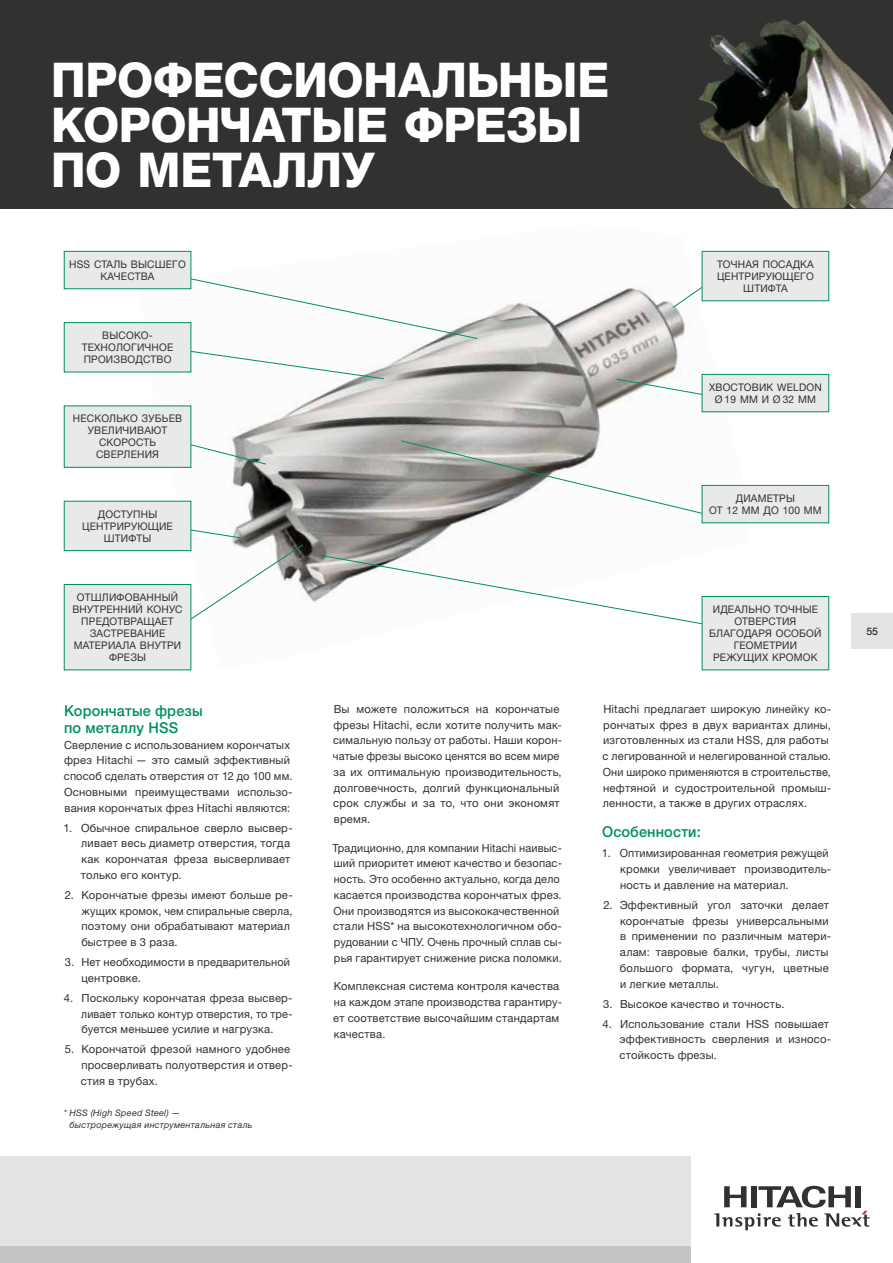
<style>
.page{position:relative;width:893px;height:1263px;background:#fff}
.page>*{position:absolute;margin:0;border:0;box-sizing:border-box;transform-origin:0 0}
.t1{font:800 48px/45px "Helvetica Neue LTW1 G";letter-spacing:-.005em;color:#fff}
.t2{font:500 15px/17.2px "Helvetica Neue LTW1 G";letter-spacing:.01em;color:#008f62}
.t3{font:11.25px/15.8px "Helvetica Neue LTW1 G";letter-spacing:.015em;color:#313130}
.t4{font:10.5px/12px "Helvetica Neue LTW1 G";letter-spacing:.02em;color:#313130;text-align:center}
.t5{font:500 10.5px "Helvetica Neue LTW1 G";color:#313130}
.t6{font:italic 9px/12px "Helvetica Neue LTW1 G";letter-spacing:.025em;color:#313130}
</style>
<div class="page">
<div style="left:0;top:0;width:893px;height:208px;background:#313130"></div>
<img style="left:699px;top:20px;width:194px;height:188px">
<svg style="left:714px;top:1186px;width:156px;height:44px"></svg>
<div style="left:0;top:1157px;width:690px;height:106px;background:#e2e3e3"></div>
<div style="left:0;top:1246px;width:690px;height:17px;background:#c4c5c5"></div>
<div style="left:851px;top:614px;width:42px;height:35px;background:#e2e3e3"></div>
<img style="left:139px;top:250px;width:611px;height:418px">
<svg style="left:177px;top:349px;width:208px;height:31px"></svg>
<svg style="left:191px;top:440px;width:76px;height:25px"></svg>
<svg style="left:672px;top:277px;width:45px;height:32px"></svg>
<svg style="left:178px;top:275px;width:300px;height:65px"></svg>
<svg style="left:145px;top:527px;width:159px;height:123px"></svg>
<svg style="left:615px;top:378px;width:87px;height:20px"></svg>
<svg style="left:400px;top:440px;width:317px;height:78px"></svg>
<svg style="left:318px;top:554px;width:399px;height:73px"></svg>
<div style="left:64px;top:406px;width:127px;height:61px;background:#e8e9e9"></div>
<div style="left:64px;top:405px;width:127px;height:63px;border:1px solid #008f62"></div>
<div style="left:64px;top:323px;width:127px;height:49px;background:#e8e9e9"></div>
<div style="left:64px;top:322px;width:127px;height:50px;border:1px solid #008f62"></div>
<div style="left:64px;top:251px;width:127px;height:38px;background:#e8e9e9"></div>
<div style="left:64px;top:251px;width:127px;height:38px;border:1px solid #008f62"></div>
<div style="left:64px;top:501px;width:127px;height:50px;background:#e8e9e9"></div>
<div style="left:64px;top:501px;width:127px;height:50px;border:1px solid #008f62"></div>
<div style="left:64px;top:584px;width:127px;height:86px;background:#e8e9e9"></div>
<div style="left:64px;top:584px;width:127px;height:86px;border:1px solid #008f62"></div>
<div style="left:702px;top:374px;width:127px;height:38px;background:#e8e9e9"></div>
<div style="left:702px;top:374px;width:127px;height:38px;border:1px solid #008f62"></div>
<div style="left:702px;top:251px;width:127px;height:50px;background:#e8e9e9"></div>
<div style="left:702px;top:251px;width:127px;height:50px;border:1px solid #008f62"></div>
<div style="left:702px;top:485px;width:127px;height:38px;background:#e8e9e9"></div>
<div style="left:702px;top:485px;width:127px;height:38px;border:1px solid #008f62"></div>
<div style="left:702px;top:596px;width:127px;height:74px;background:#e8e9e9"></div>
<div style="left:702px;top:596px;width:127px;height:74px;border:1px solid #008f62"></div>
<h1 class="t1" style="left:51px;top:58px;width:560px">ПРОФЕССИОНАЛЬНЫЕ<br>КОРОНЧАТЫЕ ФРЕЗЫ<br>ПО МЕТАЛЛУ</h1>
<p class="t4" style="left:69px;top:258px;width:118px">HSS СТАЛЬ ВЫСШЕГО<br>КАЧЕСТВА</p>
<p class="t4" style="left:82px;top:329px;width:93px">ВЫСОКО-<br>ТЕХНОЛОГИЧНОЕ<br>ПРОИЗВОДСТВО</p>
<p class="t4" style="left:73px;top:413px;width:111px">НЕСКОЛЬКО ЗУБЬЕВ<br>УВЕЛИЧИВАЮТ<br>СКОРОСТЬ<br>СВЕРЛЕНИЯ</p>
<p class="t4" style="left:82px;top:508px;width:92px">ДОСТУПНЫ<br>ЦЕНТРИРУЮЩИЕ<br>ШТИФТЫ</p>
<p class="t4" style="left:72px;top:591px;width:112px">ОТШЛИФОВАННЫЙ<br>ВНУТРЕННИЙ КОНУС<br>ПРЕДОТВРАЩАЕТ<br>ЗАСТРЕВАНИЕ<br>МАТЕРИАЛА ВНУТРИ<br>ФРЕЗЫ</p>
<p class="t4" style="left:717px;top:258px;width:98px">ТОЧНАЯ ПОСАДКА<br>ЦЕНТРИРУЮЩЕГО<br>ШТИФТА</p>
<p class="t4" style="left:709px;top:381px;width:114px">ХВОСТОВИК WELDON<br>Ø 19 ММ И Ø 32 ММ</p>
<p class="t4" style="left:709px;top:492px;width:114px">ДИАМЕТРЫ<br>ОТ 12 ММ ДО 100 ММ</p>
<p class="t4" style="left:709px;top:603px;width:114px">ИДЕАЛЬНО ТОЧНЫЕ<br>ОТВЕРСТИЯ<br>БЛАГОДАРЯ ОСОБОЙ<br>ГЕОМЕТРИИ<br>РЕЖУЩИХ КРОМОК</p>
<h2 class="t2" style="left:64px;top:702px;width:140px">Корончатые фрезы по металлу HSS</h2>
<p class="t3" style="left:64px;top:737px;width:230px">Сверление с использованием корончатых фрез Hitachi — это самый эффективный способ сделать отверстия от 12 до 100 мм.<br>Основными преимуществами использо&shy;вания корончатых фрез Hitachi являются:</p>
<p class="t3" style="left:81px;top:820px;width:213px;text-indent:-18px">1. Обычное спиральное сверло высвер&shy;ливает весь диаметр отверстия, тогда как корончатая фреза высверливает только его контур.</p>
<p class="t3" style="left:81px;top:887px;width:213px;text-indent:-17px">2. Корончатые фрезы имеют больше ре&shy;жущих кромок, чем спиральные сверла, поэтому они обрабатывают материал быстрее в 3 раза.</p>
<p class="t3" style="left:81px;top:954px;width:210px;text-indent:-17px">3. Нет необходимости в предварительной центровке.</p>
<p class="t3" style="left:81px;top:990px;width:213px;text-align:justify;text-indent:-18px">4. Поскольку корончатая фреза высвер&shy;ливает только контур отверстия, то тре&shy;буется меньшее усилие и нагрузка.</p>
<p class="t3" style="left:81px;top:1041px;width:213px;text-indent:-16px">5. Корончатой фрезой намного удобнее просверливать полуотверстия и отвер&shy;стия в трубах.</p>
<p class="t6" style="left:70px;top:1107px;width:185px;text-indent:-6px">* HSS (High Speed Steel) — быстрорежущая инструментальная сталь</p>
<p class="t3" style="left:333px;top:701px;width:231px">Вы можете положиться на корончатые фрезы Hitachi, если хотите получить мак&shy;симальную пользу от работы. Наши корон&shy;чатые фрезы высоко ценятся во всем мире за их оптимальную производительность, долговечность, долгий функциональный срок службы и за то, что они экономят время.</p>
<p class="t3" style="left:332px;top:840px;width:231px">Традиционно, для компании Hitachi наивыс&shy;ший приоритет имеют качество и безопас&shy;ность. Это особенно актуально, когда дело касается производства корончатых фрез.<br>Они производятся из высококачественной стали HSS* на высокотехнологичном обо&shy;рудовании с ЧПУ. Очень прочный сплав сы&shy;рья гарантирует снижение риска поломки.</p>
<p class="t3" style="left:333px;top:978px;width:230px">Комплексная система контроля качества на каждом этапе производства гарантиру&shy;ет соответствие высочайшим стандартам качества.</p>
<p class="t3" style="left:603px;top:701px;width:230px">Hitachi предлагает широкую линейку ко&shy;рончатых фрез в двух вариантах длины, изготовленных из стали HSS, для работы с легированной и нелегированной сталью.<br>Они широко применяются в строительстве, нефтяной и судостроительной промыш&shy;ленности, а также в других отраслях.</p>
<h2 class="t2" style="left:602px;top:823px;width:100px">Особенности:</h2>
<p class="t3" style="left:620px;top:845px;width:213px;text-indent:-18px">1. Оптимизированная геометрия режущей кромки увеличивает производитель&shy;ность и давление на материал.</p>
<p class="t3" style="left:620px;top:897px;width:213px;text-indent:-16px">2. Эффективный угол заточки делает корончатые фрезы универсальными в применении по различным матери&shy;алам: тавровые балки, трубы, листы большого формата, чугун, цветные и легкие металлы.</p>
<p class="t3" style="left:603px;top:996px;width:183px">3. Высокое качество и точность.</p>
<p class="t3" style="left:620px;top:1016px;width:213px;text-indent:-17px">4. Использование стали HSS повышает эффективность сверления и износо&shy;стойкость фрезы.</p>
<p class="t5" style="left:866px;top:625px;width:13px">55</p>
</div>
